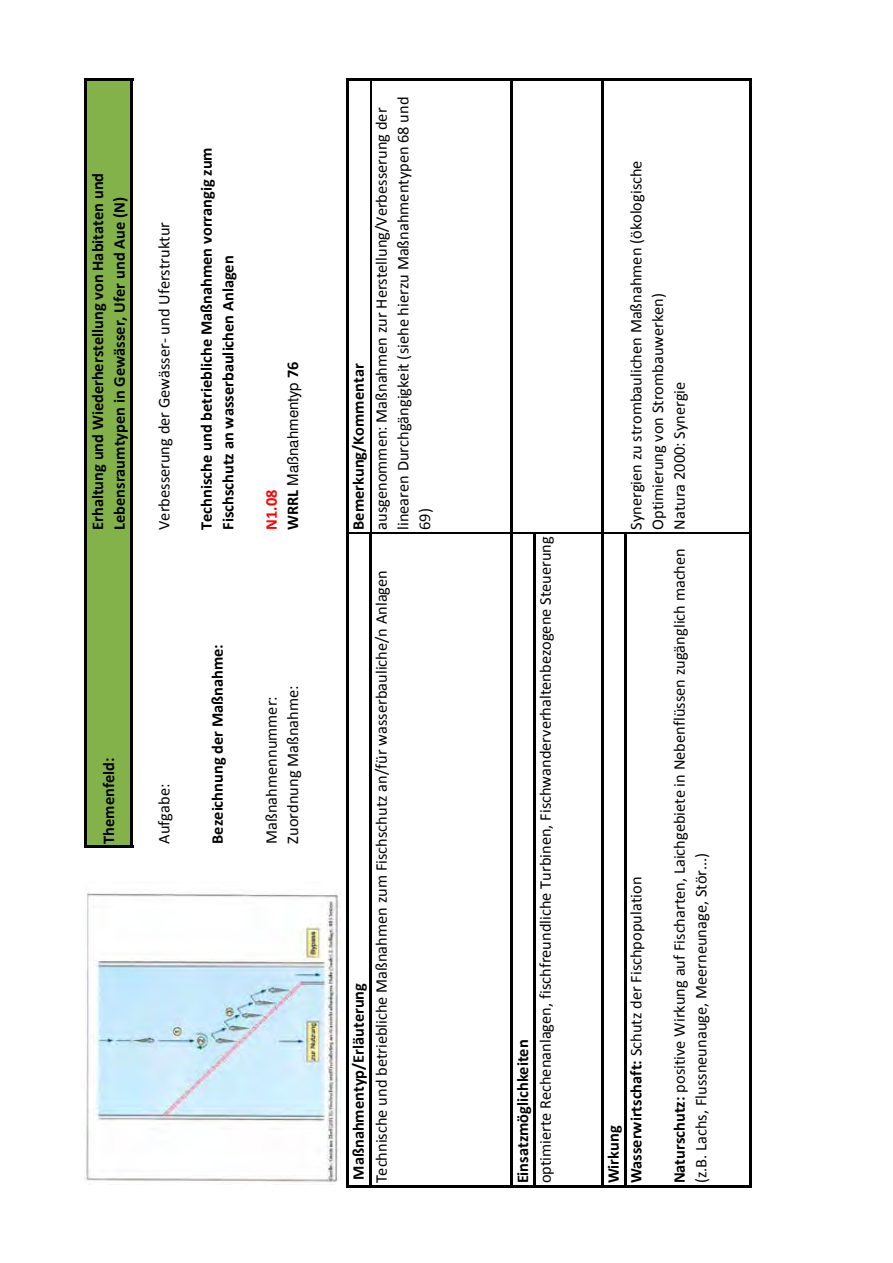
<style>
.page{position:relative;width:893px;height:1263px;background:#fff}
.page>*{position:absolute;margin:0;border:0;box-sizing:border-box;transform-origin:0 0}
.t1{font:16.35px/21.6px "Calibri";color:#000}
.t2{font:700 16.35px/21.6px "Calibri";color:#000}
.t3{font:700 16.35px "Calibri";color:#f00}
.t4{font:15px "Helvetica";color:#000}
.s1{font-family:"Calibri";font-weight:700;font-size:16.35px}
.s2{font-weight:700}
</style>
<div class="page">
<div style="left:86px;top:79px;width:46px;height:767px;background:#84b24a"></div>
<hr style="left:87px;top:78px;width:46px;height:3px;background:#000">
<hr style="left:369px;top:532px;width:3px;height:653px;background:#000">
<svg style="left:349px;top:532px;width:20px;height:1px"></svg>
<hr style="left:372px;top:532px;width:138px;height:1px;background:#000">
<svg style="left:513px;top:532px;width:20px;height:1px"></svg>
<hr style="left:536px;top:532px;width:65px;height:1px;background:#000">
<svg style="left:604px;top:532px;width:20px;height:1px"></svg>
<hr style="left:84px;top:845px;width:49px;height:3px;background:#000">
<hr style="left:349px;top:78px;width:403px;height:3px;background:#000">
<hr style="left:346px;top:1185px;width:406px;height:3px;background:#000">
<hr style="left:627px;top:532px;width:122px;height:1px;background:#000">
<hr style="left:84px;top:78px;width:3px;height:767px;background:#000">
<hr style="left:130px;top:78px;width:3px;height:767px;background:#000">
<hr style="left:346px;top:78px;width:3px;height:1107px;background:#000">
<hr style="left:370px;top:81px;width:1px;height:451px;background:#000">
<hr style="left:510px;top:78px;width:3px;height:1107px;background:#000">
<hr style="left:533px;top:532px;width:3px;height:653px;background:#000">
<hr style="left:601px;top:78px;width:3px;height:1107px;background:#000">
<hr style="left:624px;top:532px;width:3px;height:653px;background:#000">
<hr style="left:749px;top:78px;width:3px;height:1107px;background:#000">
<img style="left:85px;top:892px;width:255px;height:293px">
<p class="t2" style="left:87px;top:530px;width:359px;rotate:-90deg">Erhaltung und Wiederherstellung von Habitaten und<br>Lebensraumtypen in Gewässer, Ufer und Aue (N)</p>
<p class="t2" style="left:98px;top:844px;width:88px;rotate:-90deg">Themenfeld:</p>
<p class="t1" style="left:153px;top:530px;width:309px;rotate:-90deg">Verbesserung der Gewässer- und Uferstruktur</p>
<p class="t2" style="left:196px;top:530px;width:384px;rotate:-90deg">Technische und betriebliche Maßnahmen vorrangig zum<br>Fischschutz an wasserbaulichen Anlagen</p>
<p class="t1" style="left:153px;top:844px;width:61px;rotate:-90deg">Aufgabe:</p>
<p class="t2" style="left:207px;top:844px;width:201px;rotate:-90deg">Bezeichnung der Maßnahme:</p>
<p class="t3" style="left:261px;top:530px;width:42px;rotate:-90deg">N1.08</p>
<p class="t4" style="left:287px;top:530px;width:170px;rotate:-90deg"><span class="s1">WRRL</span> Maßnahmentyp <span class="s1">76</span></p>
<p class="t2" style="left:347px;top:530px;width:168px;rotate:-90deg">Bemerkung/Kommentar</p>
<p class="t1" style="left:371px;top:530px;width:435px;rotate:-90deg">ausgenommen: Maßnahmen zur Herstellung/Verbesserung der linearen Durchgängigkeit (siehe hierzu Maßnahmentypen 68 und<br>69)</p>
<p class="t1" style="left:261px;top:844px;width:149px;rotate:-90deg">Maßnahmennummer:</p>
<p class="t1" style="left:282px;top:844px;width:160px;rotate:-90deg">Zuordnung Maßnahme:</p>
<p class="t2" style="left:347px;top:1180px;width:198px;rotate:-90deg">Maßnahmentyp/Erläuterung</p>
<p class="t1" style="left:371px;top:1183px;width:615px;rotate:-90deg">Technische und betriebliche Maßnahmen zum Fischschutz an/für wasserbauliche/n Anlagen</p>
<p class="t2" style="left:512px;top:1183px;width:145px;rotate:-90deg">Einsatzmöglichkeiten</p>
<p class="t1" style="left:535px;top:1183px;width:649px;rotate:-90deg">optimierte Rechenanlagen, fischfreundliche Turbinen, Fischwanderverhaltenbezogene Steuerung</p>
<p class="t2" style="left:603px;top:1183px;width:59px;rotate:-90deg">Wirkung</p>
<p class="t1" style="left:625px;top:530px;width:371px;rotate:-90deg">Synergien zu strombaulichen Maßnahmen (ökologische<br>Optimierung von Strombauwerken)<br>Natura 2000: Synergie</p>
<p class="t1" style="left:625px;top:1183px;width:308px;rotate:-90deg"><span class="s2">Wasserwirtschaft:</span> Schutz der Fischpopulation</p>
<p class="t1" style="left:669px;top:1183px;width:637px;rotate:-90deg"><span class="s2">Naturschutz:</span> positive Wirkung auf Fischarten, Laichgebiete in Nebenflüssen zugänglich machen</p>
<p class="t1" style="left:690px;top:1183px;width:332px;rotate:-90deg">(z.B. Lachs, Flussneunauge, Meerneunage, Stör...)</p>
</div>
